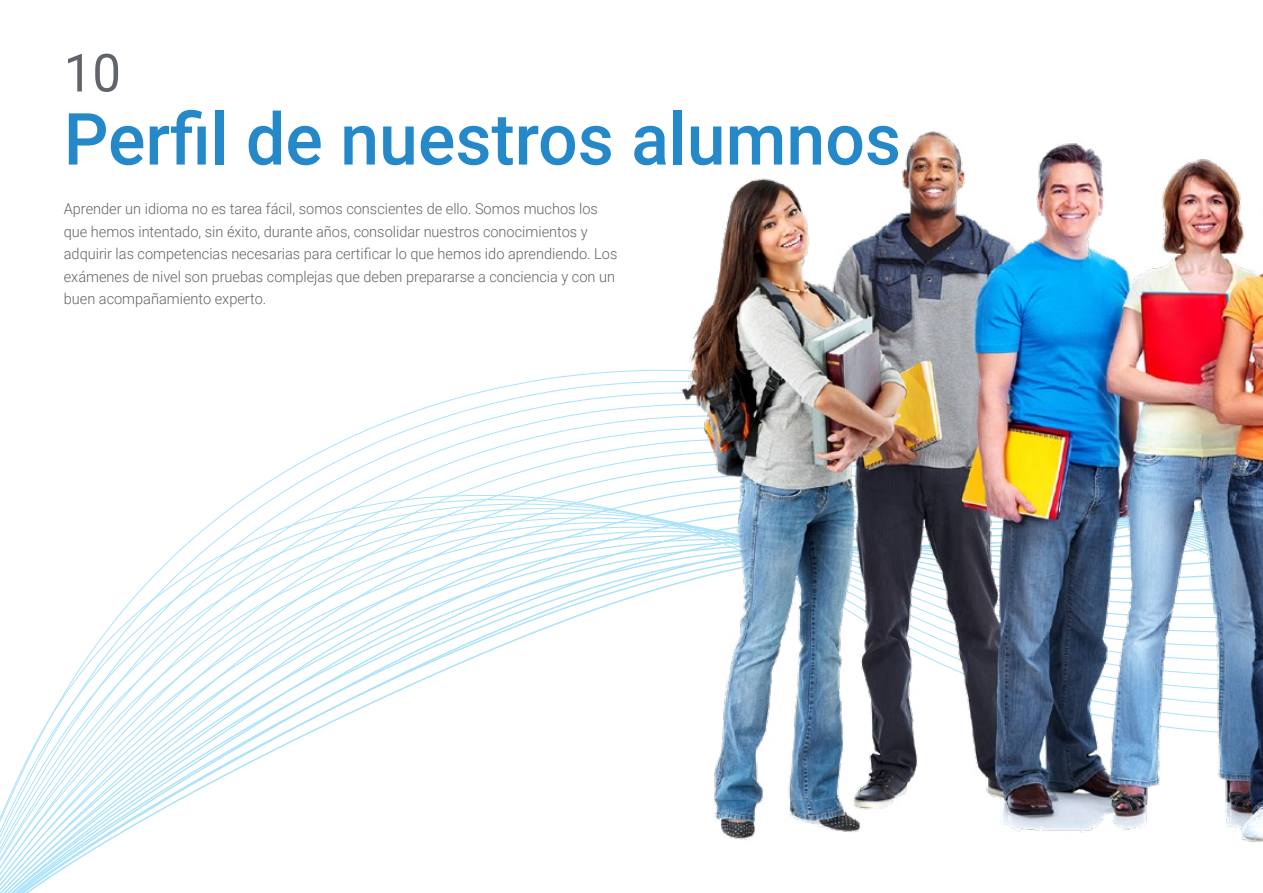
<style>
.page{position:relative;width:1263px;height:893px;background:#fff}
.page>*{position:absolute;margin:0;border:0;box-sizing:border-box;transform-origin:0 0}
.t1{font:500 72px "Roboto";color:#2488c9}
.t2{font:52.5px "Roboto";color:#61646a}
.t3{font:300 15px/22.5px "Roboto";color:#61646a}
</style>
<div class="page">
<svg style="left:0;top:369px;width:666px;height:524px"></svg>
<img style="left:666px;top:131px;width:597px;height:712px">
<h2 class="t2" style="left:64px;top:36px;width:59px">10</h2>
<h1 class="t1" style="left:64px;top:89px;width:839px">Perfil de nuestros alumnos</h1>
<p class="t3" style="left:64px;top:197px;width:555px">Aprender un idioma no es tarea fácil, somos conscientes de ello. Somos muchos los que hemos intentado, sin éxito, durante años, consolidar nuestros conocimientos y adquirir las competencias necesarias para certificar lo que hemos ido aprendiendo. Los exámenes de nivel son pruebas complejas que deben prepararse a conciencia y con un buen acompañamiento experto.</p>
</div>
